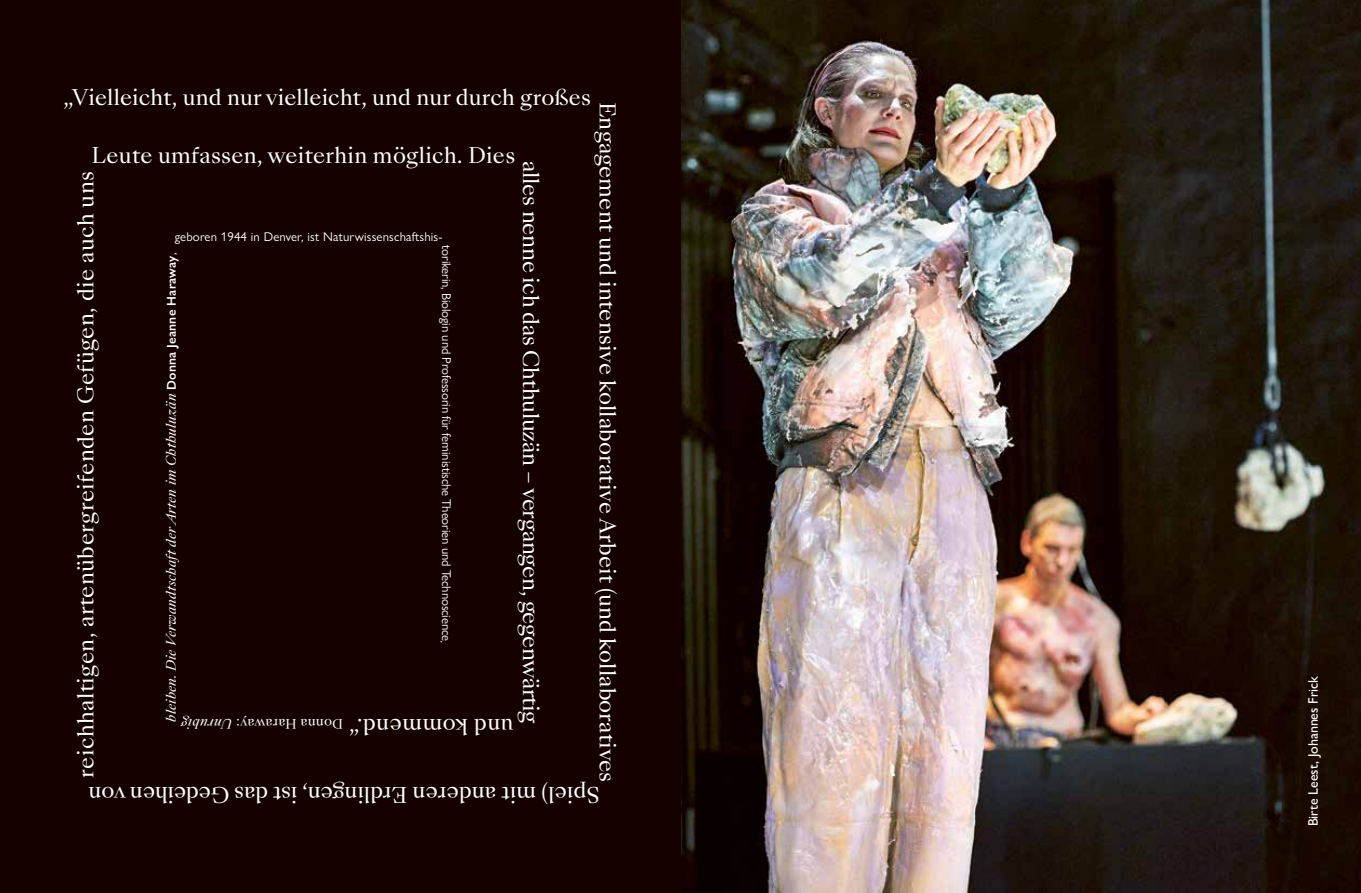
<style>
.page{position:relative;width:1361px;height:893px;background:#fff}
.page>*{position:absolute;margin:0;border:0;box-sizing:border-box;transform-origin:0 0}
.t1{font:21px "Sang Bleu Kingdom";letter-spacing:.005em;color:#fff}
.t2{font:21px "Sang Bleu Kingdom";letter-spacing:-.015em;color:#fff}
.t3{font:500 13.8px "Gill Sans Nova";color:#fff}
.t4{font:12.75px "Gill Sans Nova";letter-spacing:-.01em;color:#fff}
.t5{font:italic 12.75px "Sang Bleu Kingdom";letter-spacing:.015em;color:#fff}
.t6{font:12.75px "Gill Sans Nova";letter-spacing:.015em;color:#fff}
.t7{font:12.75px "Sang Bleu Kingdom";color:#fff}
.s1{font-family:"Gill Sans Nova";font-weight:600;font-style:normal}
.s2{font-family:"Gill Sans Nova";font-style:normal}
.s3{font-style:italic}
</style>
<div class="page">
<img style="left:680px;top:0;width:681px;height:893px">
<div style="left:0;top:0;width:680px;height:893px;background:#150200"></div>
<p class="t1" style="left:64px;top:83px;width:529px">„Vielleicht, und nur vielleicht, und nur durch großes</p>
<p class="t1" style="left:622px;top:102px;width:682px;rotate:90deg">Engagement und intensive kollaborative Arbeit (und kollaboratives</p>
<p class="t1" style="left:600px;top:810px;width:512px;rotate:-180deg">S p m) lei t i na d nere E dr ni l neg ts i , d sa G de hie ne ov n</p>
<p class="t1" style="left:91px;top:141px;width:425px">Leute umfassen, weiterhin möglich. Dies</p>
<p class="t2" style="left:545px;top:161px;width:564px;rotate:90deg">alles nenne ich das Chthuluzän – vergangen, gegenwärtig</p>
<p class="t1" style="left:71px;top:777px;width:608px;rotate:-90deg">reichhaltigen, artenubergreifenden Gefugen, die auch uns</p>
<p class="t6" style="left:175px;top:229px;width:269px">geboren 1944 in Denver, ist Naturwissenschaftshis-</p>
<p class="t4" style="left:454px;top:245px;width:397px;rotate:90deg">torikerin, Biologin und Professorin für feministische Theorien und Technoscience</p>
<p class="t4" style="left:443px;top:653px;width:4px;rotate:-180deg">.</p>
<p class="t5" style="left:162px;top:722px;width:470px;rotate:-90deg">bleiben. Die Verwandtschaft der Arten im Chthuluzän <span class="s1">Donna Jeanne Haraway</span><span class="s2">,</span></p>
<p class="t7" style="left:343px;top:733px;width:163px;rotate:-180deg">D o n n a H wara <span class="s3">U</span>: ya <span class="s3">n ur gih</span></p>
<p class="t1" style="left:514px;top:741px;width:166px;rotate:-180deg">u n d ok m m ne d “ .</p>
<p class="t3" style="left:1304px;top:826px;width:152px;rotate:-90deg">Birte Leest, Johannes Frick</p>
</div>
